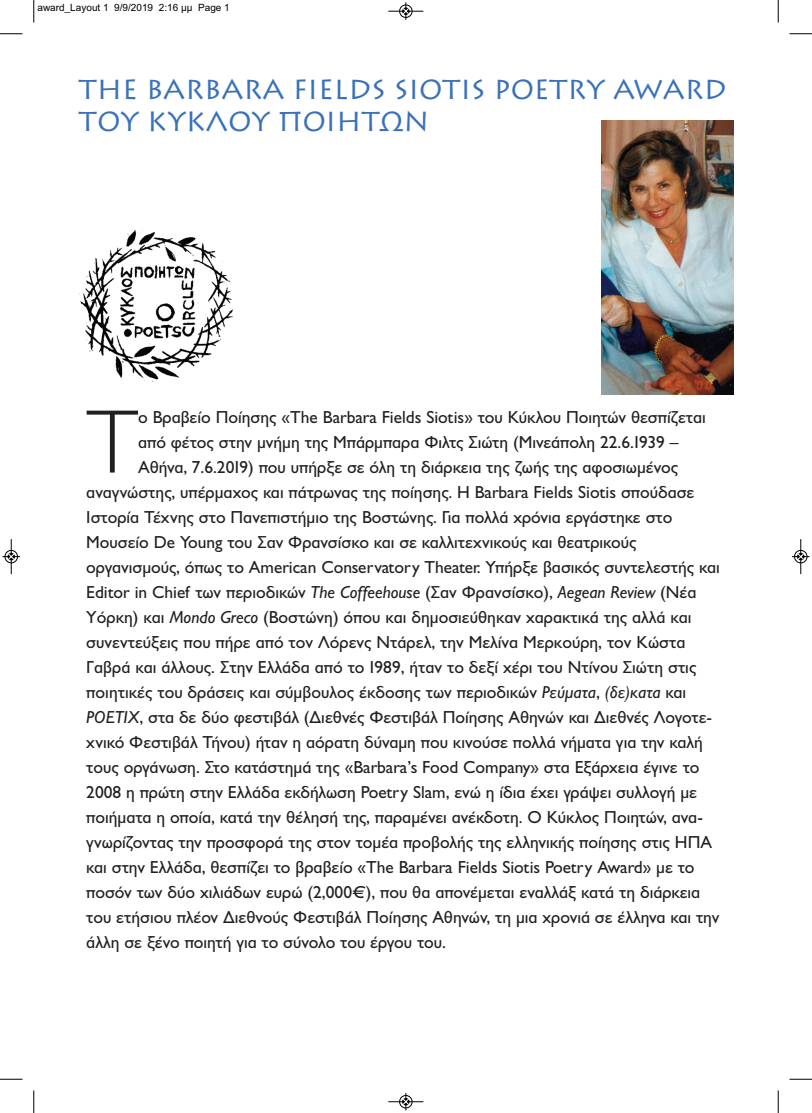
<style>
.page{position:relative;width:812px;height:1113px;background:#fff}
.page>*{position:absolute;margin:0;border:0;box-sizing:border-box;transform-origin:0 0}
.t1{font:300 90.75px "Gill Sans Hel";color:#231f20}
.t2{font:27.5px/32.5px "Lithos Pro";color:#3972b9}
.t3{font:17.5px "Gill Sans Hel";color:#231f20}
.t4{font:10px "Arial";color:#000}
.s1{font-style:italic}
</style>
<div class="page">
<img style="left:79px;top:230px;width:154px;height:151px">
<img style="left:601px;top:121px;width:132px;height:273px">
<svg style="left:33px;top:0;width:2px;height:22px"></svg>
<svg style="left:0;top:33px;width:22px;height:2px"></svg>
<svg style="left:777px;top:0;width:2px;height:22px"></svg>
<svg style="left:789px;top:33px;width:23px;height:2px"></svg>
<svg style="left:33px;top:1090px;width:2px;height:23px"></svg>
<svg style="left:0;top:1079px;width:22px;height:1px"></svg>
<svg style="left:777px;top:1090px;width:2px;height:23px"></svg>
<svg style="left:789px;top:1079px;width:23px;height:1px"></svg>
<hr style="left:388px;top:11px;width:35px;height:1px;background:#000">
<div style="left:399px;top:5px;width:13px;height:13px;border:1px solid #000;border-radius:50%"></div>
<svg style="left:402px;top:2px;width:7px;height:18px"></svg>
<hr style="left:388px;top:1101px;width:35px;height:1px;background:#000">
<div style="left:399px;top:1095px;width:13px;height:13px;border:1px solid #000;border-radius:50%"></div>
<svg style="left:402px;top:1093px;width:7px;height:17px"></svg>
<hr style="left:11px;top:539px;width:1px;height:35px;background:#000">
<div style="left:5px;top:550px;width:13px;height:13px;border:1px solid #000;border-radius:50%"></div>
<svg style="left:2px;top:553px;width:18px;height:7px"></svg>
<hr style="left:800px;top:539px;width:1px;height:35px;background:#000">
<div style="left:794px;top:550px;width:13px;height:13px;border:1px solid #000;border-radius:50%"></div>
<svg style="left:792px;top:553px;width:17px;height:7px"></svg>
<p class="t4" style="left:38px;top:2px;width:194px">award_Layout 1 9/9/2019 2:16 µµ Page 1</p>
<h2 class="t2" style="left:79px;top:73px;width:649px">THE BARBARA FIELDS SIOTIS POETRY AWΑRD<br>ΤΟΥ ΚΥΚΛΟΥ ΠΟΙΗΤΩΝ</h2>
<h1 class="t1" style="left:86px;top:411px;width:54px">Τ</h1>
<p class="t3" style="left:138px;top:411px;width:569px">ο Βραβείο Ποίησης «The Barbara Fields Siotis» του Κύκλου Ποιητών θεσπίζεται</p>
<p class="t3" style="left:138px;top:436px;width:542px">από φέτος στην μνήμη της Μπάρμπαρα Φιλτς Σιώτη (Μινεάπολη 22.6.1939 –</p>
<p class="t3" style="left:138px;top:461px;width:541px">Αθήνα, 7.6.2019) που υπήρξε σε όλη τη διάρκεια της ζωής της αφοσιωμένος</p>
<p class="t3" style="left:86px;top:486px;width:609px">αναγνώστης, υπέρμαχος και πάτρωνας της ποίησης. Η Barbara Fields Siotis σπούδασε</p>
<p class="t3" style="left:86px;top:511px;width:587px">Ιστορία Τέχνης στο Πανεπιστήμιο της Βοστώνης. Για πολλά χρόνια εργάστηκε στο</p>
<p class="t3" style="left:86px;top:536px;width:552px">Μουσείο De Young του Σαν Φρανσίσκο και σε καλλιτεχνικούς και θεατρικούς</p>
<p class="t3" style="left:86px;top:561px;width:635px">οργανισμούς, όπως το American Conservatory Theater. Υπήρξε βασικός συντελεστής και</p>
<p class="t3" style="left:86px;top:586px;width:611px">Editor in Chief των περιοδικών <span class="s1">The Coffeehouse</span> (Σαν Φρανσίσκο), <span class="s1">Aegean Review</span> (Νέα</p>
<p class="t3" style="left:86px;top:611px;width:607px">Υόρκη) και <span class="s1">Mondo Greco</span> (Βοστώνη) όπου και δημοσιεύθηκαν χαρακτικά της αλλά και</p>
<p class="t3" style="left:86px;top:636px;width:600px">συνεντεύξεις που πήρε από τον Λόρενς Ντάρελ, την Μελίνα Μερκούρη, τον Κώστα</p>
<p class="t3" style="left:86px;top:661px;width:611px">Γαβρά και άλλους. Στην Ελλάδα από το 1989, ήταν το δεξί χέρι του Ντίνου Σιώτη στις</p>
<p class="t3" style="left:86px;top:686px;width:601px">ποιητικές του δράσεις και σύμβουλος έκδοσης των περιοδικών <span class="s1">Ρεύματα</span>, <span class="s1">(δε)κατα</span> και</p>
<p class="t3" style="left:86px;top:711px;width:627px"><span class="s1">ΡΟΕΤΙΧ</span>, στα δε δύο φεστιβάλ (Διεθνές Φεστιβάλ Ποίησης Αθηνών και Διεθνές Λογοτε-</p>
<p class="t3" style="left:86px;top:736px;width:618px">χνικό Φεστιβάλ Τήνου) ήταν η αόρατη δύναμη που κινούσε πολλά νήματα για την καλή</p>
<p class="t3" style="left:86px;top:761px;width:614px">τους οργάνωση. Στο κατάστημά της «Barbara’s Food Company» στα Εξάρχεια έγινε το</p>
<p class="t3" style="left:86px;top:786px;width:612px">2008 η πρώτη στην Ελλάδα εκδήλωση Poetry Slam, ενώ η ίδια έχει γράψει συλλογή με</p>
<p class="t3" style="left:86px;top:811px;width:618px">ποιήματα η οποία, κατά την θέλησή της, παραμένει ανέκδοτη. Ο Κύκλος Ποιητών, ανα-</p>
<p class="t3" style="left:86px;top:836px;width:627px">γνωρίζοντας την προσφορά της στον τομέα προβολής της ελληνικής ποίησης στις ΗΠΑ</p>
<p class="t3" style="left:86px;top:861px;width:609px">και στην Ελλάδα, θεσπίζει το βραβείο «The Barbara Fields Siotis Poetry Award» με το</p>
<p class="t3" style="left:86px;top:886px;width:615px">ποσόν των δύο χιλιάδων ευρώ (2,000€), που θα απονέμεται εναλλάξ κατά τη διάρκεια</p>
<p class="t3" style="left:86px;top:911px;width:634px">του ετήσιου πλέον Διεθνούς Φεστιβάλ Ποίησης Αθηνών, τη μια χρονιά σε έλληνα και την</p>
<p class="t3" style="left:86px;top:936px;width:361px">άλλη σε ξένο ποιητή για το σύνολο του έργου του.</p>
</div>
